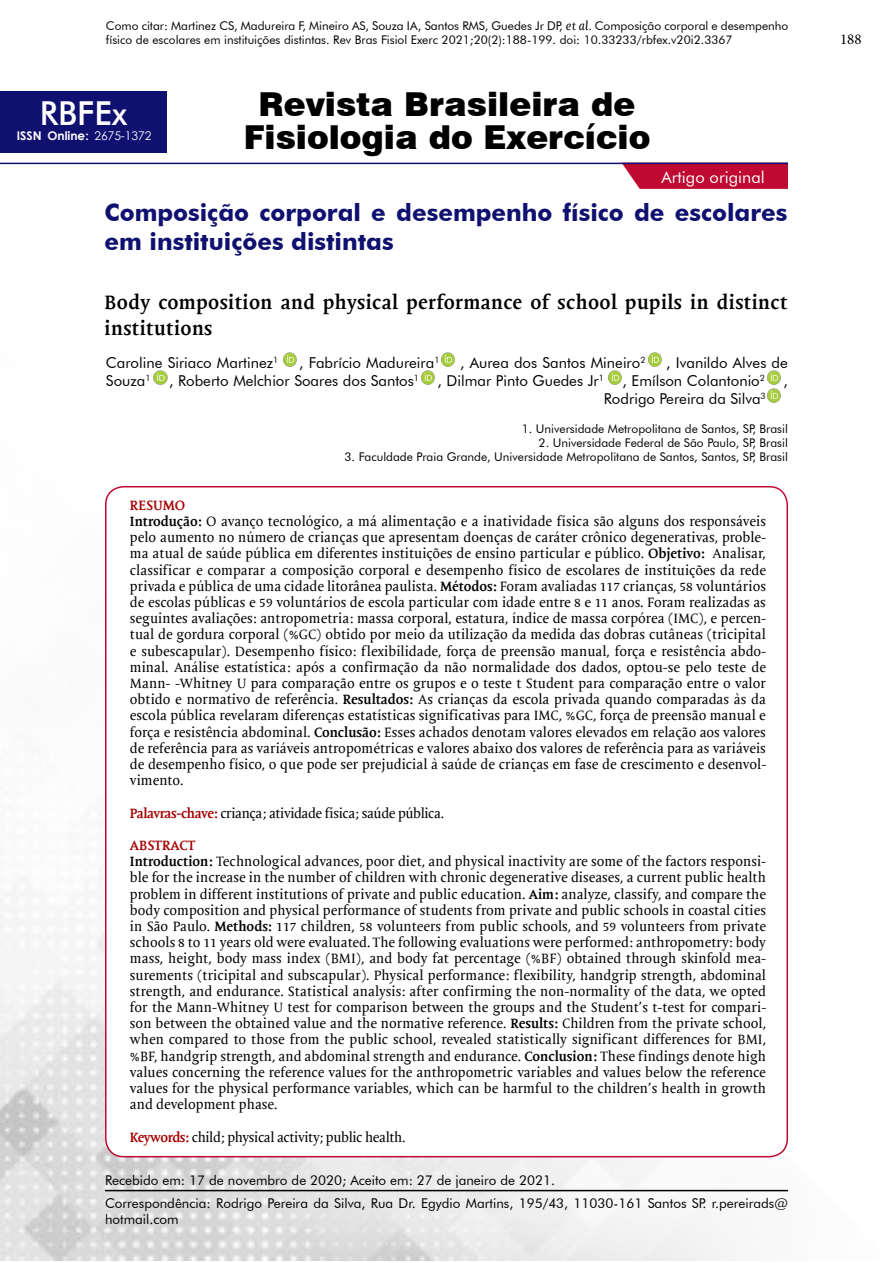
<style>
.page{position:relative;width:893px;height:1263px;background:#fff}
.page>*{position:absolute;margin:0;border:0;box-sizing:border-box;transform-origin:0 0}
.t1{font:900 33px "Swiss 721 BT";color:#000}
.t2{font:500 33px "Futura BT";color:#fff}
.t3{font:700 24px/28.8px "Futura BT";color:#101070}
.t4{font:700 19.5px/25.5px "Mantika Book W01";letter-spacing:.02em;color:#000}
.t5{font:16.5px "Futura BT";color:#fff}
.t6{font:15px "Futura BT";color:#000}
.t7{font:15px "Minion Pro";color:#000}
.t8{font:13.5px/16.2px "Mantika Book W01";color:#000}
.t9{font:13.5px/16.2px "Futura BT";color:#000}
.t10{font:13.5px "Mantika Book W01";letter-spacing:-.03em;color:#000}
.t11{font:12px/14.4px "Futura BT";color:#000}
.t12{font:700 12px "Century Gothic";color:#fff}
.s1{font-family:"Mantika Book W01";font-style:italic}
.s2{font-weight:400}
.s3{font-weight:700;color:#a60000}
.s4{font-weight:700}
</style>
<div class="page">
<img style="left:0;top:375px;width:788px;height:886px">
<div style="left:106px;top:487px;width:681px;height:670px;background:#fff;border-radius:18px"></div>
<hr style="left:105px;top:1190px;width:683px;height:1px;background:#000">
<div style="left:0;top:91px;width:167px;height:62px;background:#101070"></div>
<svg style="left:622px;top:164px;width:166px;height:25px;background:#c1173d"></svg>
<hr style="left:0;top:163px;width:788px;height:1px;background:#101070">
<img style="left:283px;top:352px;width:14px;height:15px">
<img style="left:441px;top:352px;width:14px;height:15px">
<img style="left:648px;top:352px;width:14px;height:15px">
<img style="left:767px;top:388px;width:14px;height:15px">
<img style="left:767px;top:370px;width:14px;height:15px">
<img style="left:607px;top:370px;width:15px;height:15px">
<img style="left:421px;top:370px;width:14px;height:15px">
<img style="left:153px;top:370px;width:14px;height:15px">
<p class="t11" style="left:106px;top:19px;width:684px">Como citar: Martinez CS, Madureira F, Mineiro AS, Souza IA, Santos RMS, Guedes Jr DP, <span class="s1">et al.</span> Composição corporal e desempenho físico de escolares em instituições distintas. Rev Bras Fisiol Exerc 2021;20(2):188-199. doi: 10.33233/rbfex.v20i2.3367</p>
<h1 class="t1" style="left:259px;top:84px;width:378px">Revista Brasileira de</h1>
<h1 class="t2" style="left:40px;top:93px;width:89px">RBFEx</h1>
<p class="t12" style="left:17px;top:127px;width:136px">ISSN Online: <span class="s2">2675-1372</span></p>
<h1 class="t1" style="left:244px;top:117px;width:408px">Fisiologia do Exercício</h1>
<p class="t5" style="left:661px;top:167px;width:105px">Artigo original</p>
<h2 class="t3" style="left:105px;top:198px;width:684px">Composição corporal e desempenho físico de escolares em instituições distintas</h2>
<h3 class="t4" style="left:105px;top:290px;width:684px">Body composition and physical performance of school pupils in distinct institutions</h3>
<p class="t6" style="left:106px;top:353px;width:174px">Caroline Siriaco Martinez<sup>1</sup></p>
<p class="t6" style="left:299px;top:353px;width:142px">, Fabrício Madureira<sup>1</sup></p>
<p class="t6" style="left:460px;top:353px;width:187px">, Aurea dos Santos Mineiro<sup>2</sup></p>
<p class="t6" style="left:666px;top:353px;width:123px">, Ivanildo Alves de</p>
<p class="t6" style="left:106px;top:371px;width:683px">Souza<sup>1</sup> , Roberto Melchior Soares dos Santos<sup>1</sup> , Dilmar Pinto Guedes Jr<sup>1</sup> , Emílson Colantonio<sup>2</sup> ,</p>
<p class="t6" style="left:604px;top:389px;width:163px">Rodrigo Pereira da Silva<sup>3</sup></p>
<p class="t11" style="left:522px;top:421px;width:268px">1. Universidade Metropolitana de Santos, SP, Brasil</p>
<p class="t11" style="left:539px;top:435px;width:251px">2. Universidade Federal de São Paulo, SP, Brasil</p>
<p class="t11" style="left:345px;top:450px;width:445px">3. Faculdade Praia Grande, Universidade Metropolitana de Santos, Santos, SP, Brasil</p>
<p class="t8" style="left:130px;top:497px;width:638px"><span class="s3">RESUMO<br></span><span class="s4">Introdução:</span> O avanço tecnológico, a má alimentação e a inatividade física são alguns dos responsáveis pelo aumento no número de crianças que apresentam doenças de caráter crônico degenerativas, proble&shy;ma atual de saúde pública em diferentes instituições de ensino particular e público. <span class="s4">Objetivo:</span> Analisar, classificar e comparar a composição corporal e desempenho físico de escolares de instituições da rede privada e pública de uma cidade litorânea paulista. <span class="s4">Métodos:</span> Foram avaliadas 117 crianças, 58 voluntários de escolas públicas e 59 voluntários de escola particular com idade entre 8 e 11 anos. Foram realizadas as seguintes avaliações: antropometria: massa corporal, estatura, índice de massa corpórea (IMC), e percen&shy;tual de gordura corporal (%GC) obtido por meio da utilização da medida das dobras cutâneas (tricipital e subescapular). Desempenho físico: flexibilidade, força de preensão manual, força e resistência abdo&shy;minal. Análise estatística: após a confirmação da não normalidade dos dados, optou-se pelo teste de Mann- -Whitney U para comparação entre os grupos e o teste t Student para comparação entre o valor obtido e normativo de referência. <span class="s4">Resultados:</span> As crianças da escola privada quando comparadas às da escola pública revelaram diferenças estatísticas significativas para IMC, %GC, força de preensão manual e força e resistência abdominal. <span class="s4">Conclusão:</span> Esses achados denotam valores elevados em relação aos valores de referência para as variáveis antropométricas e valores abaixo dos valores de referência para as variáveis de desempenho físico, o que pode ser prejudicial à saúde de crianças em fase de crescimento e desenvol&shy;vimento.</p>
<p class="t10" style="left:130px;top:805px;width:316px"><span class="s3">Palavras-chave:</span> criança; atividade física; saúde pública.</p>
<p class="t8" style="left:130px;top:837px;width:638px"><span class="s3">ABSTRACT<br></span><span class="s4">Introduction:</span> Technological advances, poor diet, and physical inactivity are some of the factors responsi&shy;ble for the increase in the number of children with chronic degenerative diseases, a current public health problem in different institutions of private and public education. <span class="s4">Aim:</span> analyze, classify, and compare the body composition and physical performance of students from private and public schools in coastal cities in São Paulo. <span class="s4">Methods:</span> 117 children, 58 volunteers from public schools, and 59 volunteers from private schools 8 to 11 years old were evaluated. The following evaluations were performed: anthropometry: body mass, height, body mass index (BMI), and body fat percentage (%BF) obtained through skinfold mea&shy;surements (tricipital and subscapular). Physical performance: flexibility, handgrip strength, abdominal strength, and endurance. Statistical analysis: after confirming the non-normality of the data, we opted for the Mann-Whitney U test for comparison between the groups and the Student’s t-test for compari&shy;son between the obtained value and the normative reference. <span class="s4">Results:</span> Children from the private school, when compared to those from the public school, revealed statistically significant differences for BMI, %BF, handgrip strength, and abdominal strength and endurance. <span class="s4">Conclusion:</span> These findings denote high values concerning the reference values for the anthropometric variables and values below the reference values for the physical performance variables, which can be harmful to the children’s health in growth and development phase.</p>
<p class="t10" style="left:130px;top:1129px;width:277px"><span class="s3">Keywords:</span> child; physical activity; public health.</p>
<p class="t9" style="left:105px;top:1171px;width:451px">Recebido em: 17 de novembro de 2020; Aceito em: 27 de janeiro de 2021.</p>
<p class="t9" style="left:105px;top:1195px;width:684px">Correspondência: Rodrigo Pereira da Silva, Rua Dr. Egydio Martins, 195/43, 11030-161 Santos SP. r.pereirads@ hotmail.com</p>
<p class="t7" style="left:840px;top:29px;width:23px">188</p>
</div>
